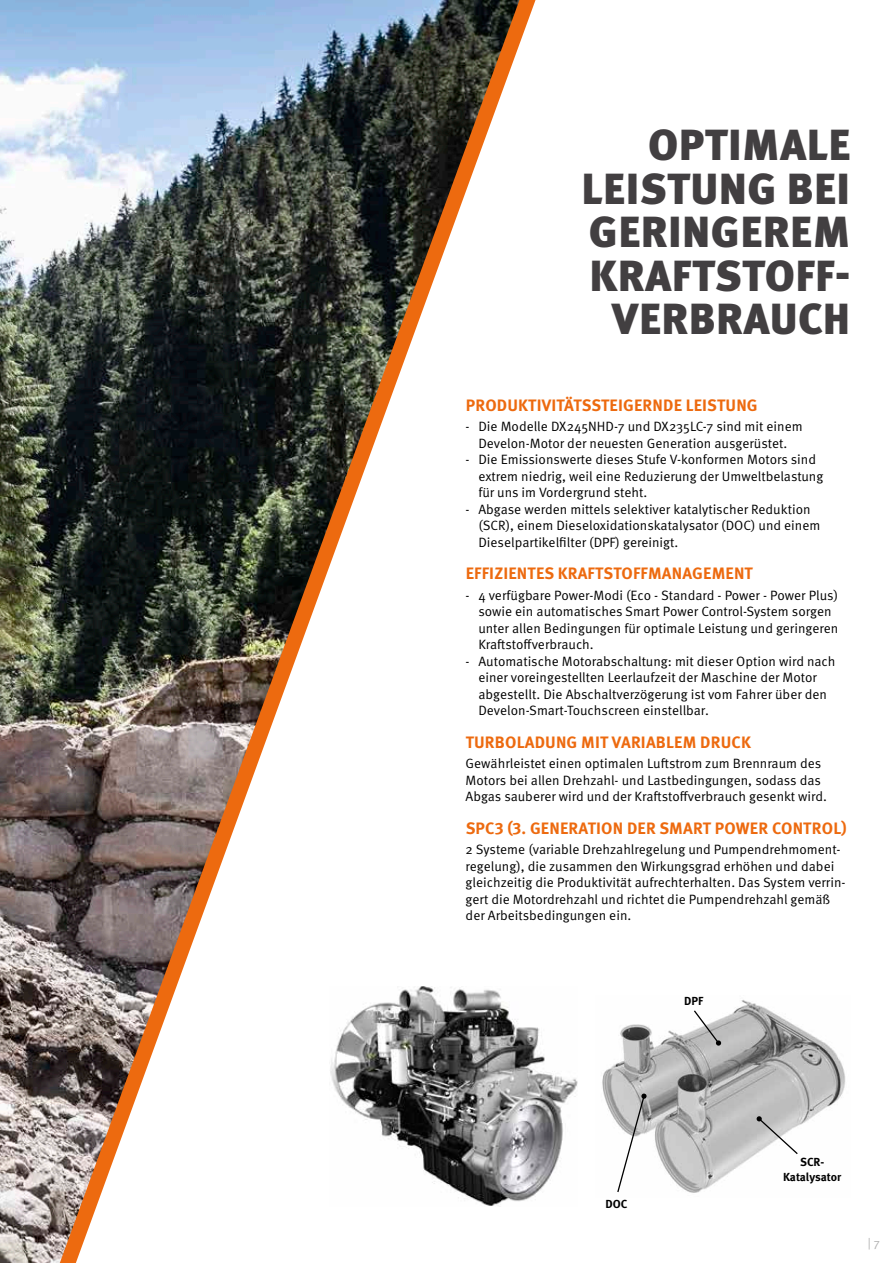
<style>
.page{position:relative;width:893px;height:1263px;background:#fff}
.page>*{position:absolute;margin:0;border:0;box-sizing:border-box;transform-origin:0 0}
.t1{font:900 43.5px/43.5px "Meta Pro";letter-spacing:.01em;color:#423f41;text-align:right}
.t2{font:700 16.5px "Meta Pro";letter-spacing:.01em;color:#ed6a0f}
.t3{font:13.5px/16.5px "Meta Pro Norm";color:#000}
.t4{font:12px "Meta Pro Norm";color:#b2b2b2}
.t5{font:700 11.7px/14.2px "Meta Pro";color:#000;text-align:center}
</style>
<div class="page">
<img style="left:0;top:0;width:60px;height:1263px">
<img style="left:60px;top:0;width:475px;height:1263px">
<img style="left:330px;top:986px;width:247px;height:221px">
<img style="left:602px;top:1000px;width:244px;height:193px">
<svg style="left:693px;top:1009px;width:28px;height:37px"></svg>
<svg style="left:757px;top:1116px;width:42px;height:39px"></svg>
<svg style="left:616px;top:1093px;width:31px;height:100px"></svg>
<h1 class="t1" style="left:581px;top:121px;width:271px">OPTIMALE<br>LEISTUNG BEI<br>GERINGEREM<br>KRAFTSTOFF-<br>VERBRAUCH</h1>
<p class="t2" style="left:466px;top:392px;width:293px">PRODUKTIVITÄTSSTEIGERNDE LEISTUNG</p>
<p class="t3" style="left:466px;top:418px;width:339px;text-align:center">- Die Modelle DX245NHD-7 und DX235LC-7 sind mit einem<br>Develon-Motor der neuesten Generation ausgerüstet.</p>
<p class="t3" style="left:478px;top:451px;width:347px;text-indent:-13px">- Die Emissionswerte dieses Stufe V-konformen Motors sind extrem niedrig, weil eine Reduzierung der Umweltbelastung für uns im Vordergrund steht.</p>
<p class="t3" style="left:478px;top:500px;width:344px;text-indent:-13px">- Abgase werden mittels selektiver katalytischer Reduktion (SCR), einem Dieseloxidationskatalysator (DOC) und einem<br>Dieselpartikelfilter (DPF) gereinigt.</p>
<p class="t2" style="left:466px;top:560px;width:289px">EFFIZIENTES KRAFTSTOFFMANAGEMENT</p>
<p class="t3" style="left:478px;top:586px;width:361px;text-indent:-13px">- 4 verfügbare Power-Modi (Eco - Standard - Power - Power Plus) sowie ein automatisches Smart Power Control-System sorgen unter allen Bedingungen für optimale Leistung und geringeren Kraftstoffverbrauch.</p>
<p class="t3" style="left:478px;top:652px;width:359px;text-indent:-13px">- Automatische Motorabschaltung: mit dieser Option wird nach einer voreingestellten Leerlaufzeit der Maschine der Motor abgestellt. Die Abschaltverzögerung ist vom Fahrer über den Develon-Smart-Touchscreen einstellbar.</p>
<p class="t2" style="left:466px;top:729px;width:287px">TURBOLADUNG MIT VARIABLEM DRUCK</p>
<p class="t3" style="left:466px;top:755px;width:363px">Gewährleistet einen optimalen Luftstrom zum Brennraum des<br>Motors bei allen Drehzahl- und Lastbedingungen, sodass das<br>Abgas sauberer wird und der Kraftstoffverbrauch gesenkt wird.</p>
<p class="t2" style="left:466px;top:815px;width:382px">SPC3 (3. GENERATION DER SMART POWER CONTROL)</p>
<p class="t3" style="left:466px;top:841px;width:381px">2 Systeme (variable Drehzahlregelung und Pumpendrehmoment&shy;regelung), die zusammen den Wirkungsgrad erhöhen und dabei gleichzeitig die Produktivität aufrechterhalten. Das System verrin&shy;gert die Motordrehzahl und richtet die Pumpendrehzahl gemäß der Arbeitsbedingungen ein.</p>
<p class="t5" style="left:684px;top:992px;width:21px">DPF</p>
<p class="t5" style="left:605px;top:1196px;width:24px">DOC</p>
<p class="t5" style="left:783px;top:1154px;width:60px">SCR-<br>Katalysator</p>
<p class="t4" style="left:868px;top:1233px;width:13px">| 7</p>
</div>
